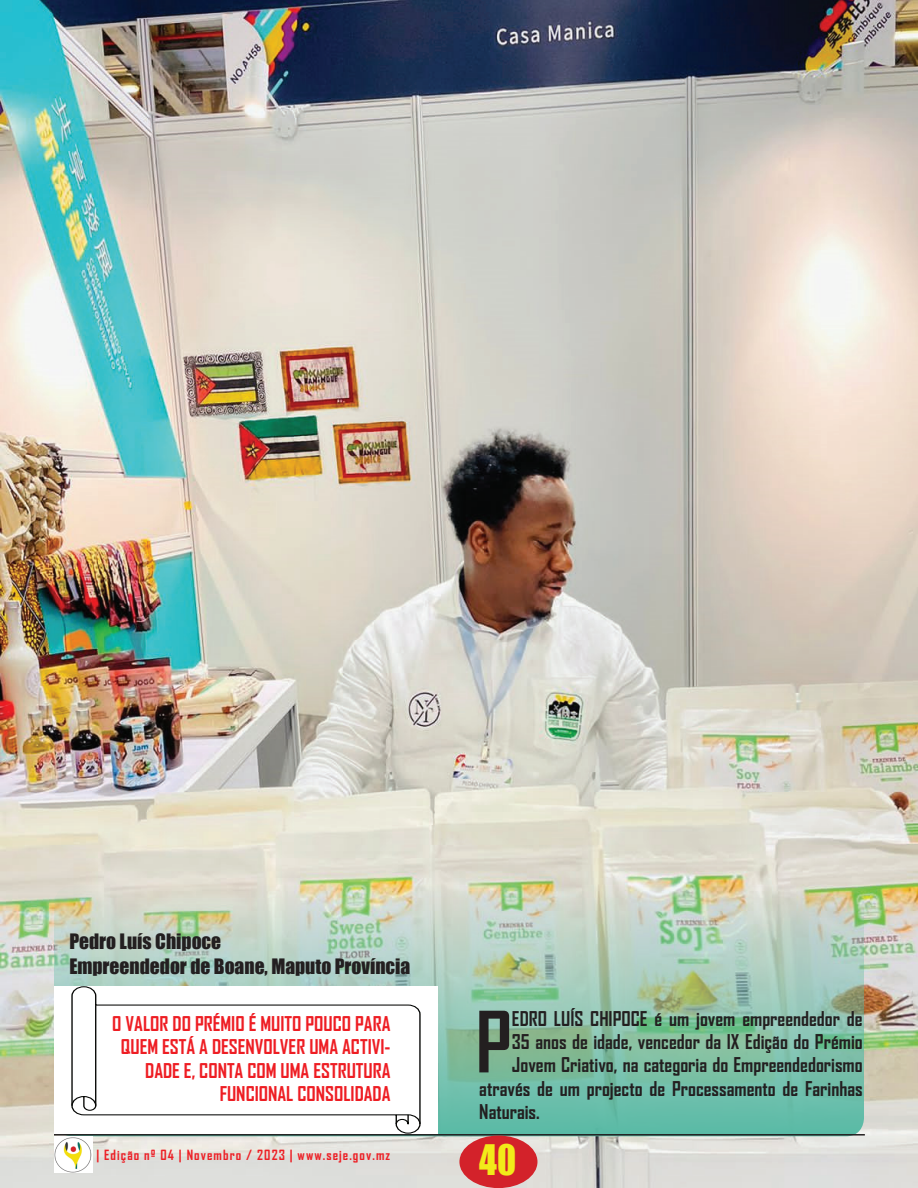
<style>
.page{position:relative;width:918px;height:1188px;background:#fff}
.page>*{position:absolute;margin:0;border:0;box-sizing:border-box;transform-origin:0 0}
.t1{font:700 80.7px "Agency FB";color:#231f20}
.t2{font:38.7px "Impact";color:#f2eb19;scale:.92 1}
.t3{font:700 19.5px "Agency FB";color:#231f20}
.t4{font:700 19.5px/23.4px "Agency FB";color:#ee1d23;text-align:right}
.t5{font:19.5px "Impact";color:#231f20}
.t6{font:700 13.5px "Agency FB";letter-spacing:.08em;color:#ed2026}
</style>
<div class="page">
<img style="left:0;top:0;width:918px;height:1188px">
<img style="left:54px;top:886px;width:810px;height:250px;border-radius:18px">
<div style="left:54px;top:986px;width:383px;height:148px;background:#fff"></div>
<svg style="left:71px;top:986px;width:350px;height:148px"></svg>
<svg style="left:71px;top:1096px;width:26px;height:15px"></svg>
<hr style="left:95px;top:1005px;width:1px;height:101px;background:#040503">
<svg style="left:395px;top:1114px;width:26px;height:11px"></svg>
<hr style="left:54px;top:1134px;width:811px;height:2px;background:#231f20">
<div style="left:459px;top:1136px;width:78px;height:52px;background:#d3222a;border-radius:50%"></div>
<img style="left:54px;top:1136px;width:39px;height:36px">
<p class="t5" style="left:69px;top:926px;width:153px">Pedro Luís Chipoce</p>
<p class="t5" style="left:69px;top:951px;width:343px">Empreendedor de Boane, Maputo Província</p>
<p class="t4" style="left:112px;top:1011px;width:280px">O VALOR DO PRÉMIO É MUITO POUCO PARA<br>QUEM ESTÁ A DESENVOLVER UMA ACTIVI-<br>DADE E, CONTA COM UMA ESTRUTURA<br>FUNCIONAL CONSOLIDADA</p>
<h1 class="t1" style="left:476px;top:992px;width:38px">P</h1>
<p class="t3" style="left:512px;top:1006px;width:352px">EDRO LUÍS CHIPOCE é um jovem empreendedor de</p>
<p class="t3" style="left:512px;top:1030px;width:352px">35 anos de idade, vencedor da IX Edição do Prémio</p>
<p class="t3" style="left:512px;top:1053px;width:352px">Jovem Criativo, na categoria do Empreendedorismo</p>
<p class="t3" style="left:479px;top:1076px;width:385px">através de um projecto de Processamento de Farinhas</p>
<p class="t3" style="left:479px;top:1100px;width:62px">Naturais.</p>
<h2 class="t2" style="left:479px;top:1130px;width:42px">40</h2>
<p class="t6" style="left:96px;top:1147px;width:295px">| Edição nº 04 | Novembro / 2023 | www.seje.gov.mz</p>
</div>
